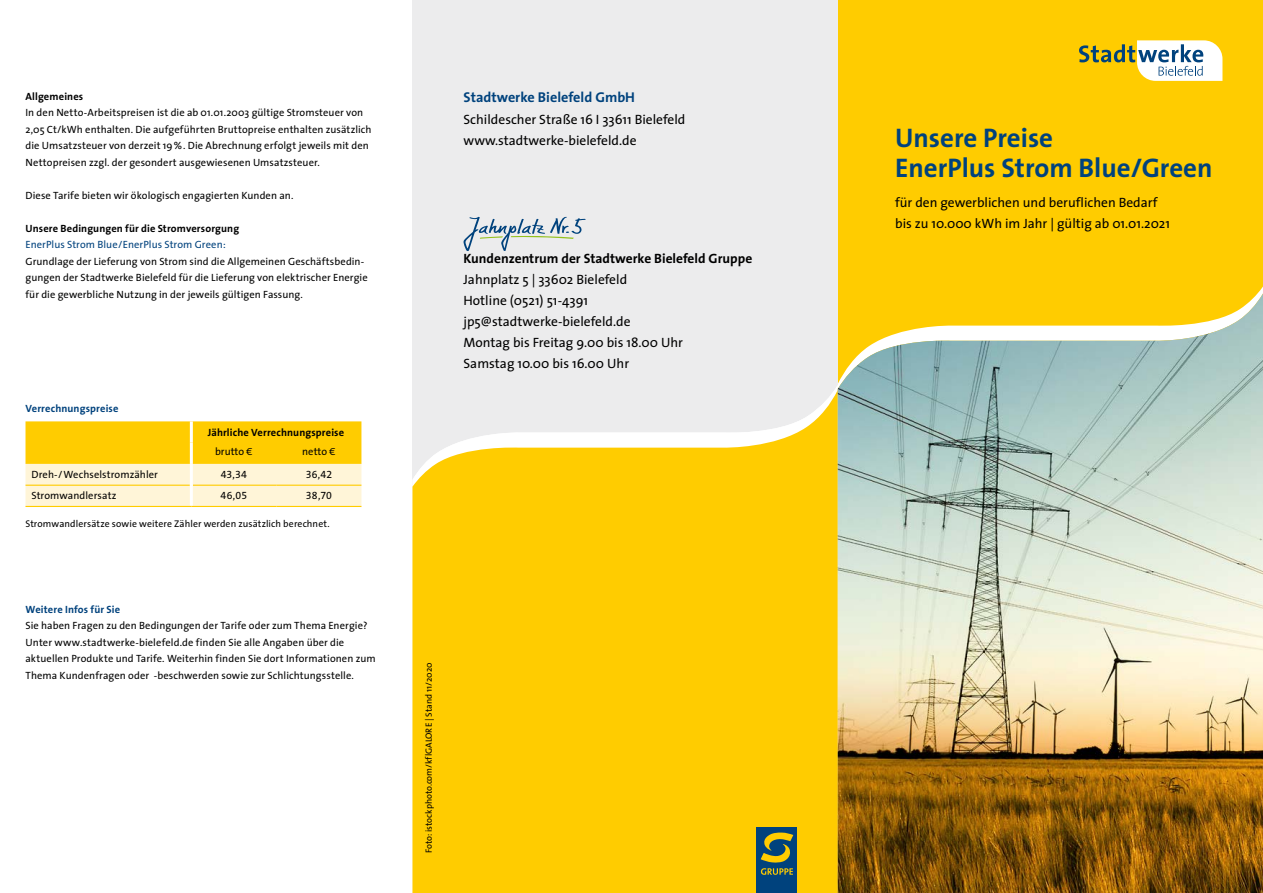
<style>
.page{position:relative;width:1263px;height:893px;background:#fff}
.page>*{position:absolute;margin:0;border:0;box-sizing:border-box;transform-origin:0 0}
.t1{font:700 27px/30px "The Sans";color:#00427d}
.t2{font:700 14.25px "The Sans";color:#00427d}
.t3{font:13.5px/21px "The Sans";color:#000}
.t4{font:700 13.5px "The Sans";color:#000}
.t5{font:10.5px/16.5px "The Sans";letter-spacing:.01em;color:#000}
.t6{font:700 10.5px/19.2px "The Sans";letter-spacing:.01em;color:#000}
.t7{font:10.5px "The Sans";letter-spacing:.005em;color:#00427d}
.t8{font:700 10.5px "The Sans";letter-spacing:.015em;color:#00427d}
.t9{font:10.5px "The Sans Expert";letter-spacing:.015em;color:#000}
.t10{font:9.75px "The Sans";letter-spacing:.01em;color:#000}
.t11{font:9px "The Sans";color:#000}
.s1{font-weight:400}
.s2{font-family:"Eurozeichen";font-weight:400}
.s3{font-family:"Eurozeichen"}
</style>
<div class="page">
<div style="left:838px;top:0;width:425px;height:893px;background:#fc0"></div>
<div style="left:412px;top:0;width:426px;height:893px;background:#ececed"></div>
<svg style="left:412px;top:390px;width:426px;height:503px;background:#fdd01b"></svg>
<svg style="left:26px;top:421px;width:335px;height:85px;background:#ffe069"></svg>
<hr style="left:26px;top:485px;width:164px;height:1px;background:#fc0">
<hr style="left:193px;top:485px;width:83px;height:1px;background:#fc0">
<hr style="left:276px;top:485px;width:85px;height:1px;background:#fc0">
<hr style="left:190px;top:421px;width:3px;height:22px;background:#fff">
<hr style="left:190px;top:443px;width:3px;height:21px;background:#fff">
<hr style="left:190px;top:464px;width:3px;height:21px;background:#fff">
<hr style="left:190px;top:485px;width:3px;height:21px;background:#fff">
<hr style="left:26px;top:506px;width:165px;height:1px;background:#fc0">
<hr style="left:191px;top:506px;width:85px;height:1px;background:#fc0">
<hr style="left:276px;top:506px;width:85px;height:1px;background:#fc0">
<img style="left:838px;top:294px;width:425px;height:599px">
<svg style="left:1079px;top:40px;width:143px;height:41px"></svg>
<div style="left:757px;top:827px;width:40px;height:52px;background:#00427d"></div>
<svg style="left:761px;top:832px;width:32px;height:43px"></svg>
<div style="left:757px;top:880px;width:40px;height:13px;background:#00427d"></div>
<svg style="left:463px;top:217px;width:123px;height:34px"></svg>
<p class="t6" style="left:26px;top:86px;width:59px">Allgemeines</p>
<p class="t5" style="left:26px;top:104px;width:348px">In den Netto-Arbeitspreisen ist die ab 01.01.2003 gültige Stromsteuer von 2,05 Ct/kWh enthalten. Die aufgeführten Bruttopreise enthalten zusätzlich die Umsatzsteuer von derzeit 19%. Die Abrechnung erfolgt jeweils mit den Nettopreisen zzgl. der gesondert ausgewiesenen Umsatzsteuer.</p>
<p class="t5" style="left:26px;top:187px;width:269px">Diese Tarife bieten wir ökologisch engagierten Kunden an.</p>
<p class="t6" style="left:26px;top:218px;width:215px">Unsere Bedingungen für die Stromversorgung</p>
<p class="t7" style="left:26px;top:236px;width:202px">EnerPlus Strom Blue/EnerPlus Strom Green:</p>
<p class="t5" style="left:26px;top:253px;width:344px">Grundlage der Lieferung von Strom sind die Allgemeinen Geschäftsbedin&shy;gungen der Stadtwerke Bielefeld für die Lieferung von elektrischer Energie für die gewerbliche Nutzung in der jeweils gültigen Fassung.</p>
<p class="t8" style="left:26px;top:399px;width:94px">Verrechnungspreise</p>
<p class="t6" style="left:215px;top:422px;width:131px;text-indent:-7px">Jährliche Verrechnungspreise <span class="s1">brutto</span> <span class="s2">a</span></p>
<p class="t5" style="left:302px;top:443px;width:35px">netto <span class="s3">a</span></p>
<p class="t5" style="left:32px;top:465px;width:128px">Dreh-/Wechselstromzähler</p>
<p class="t9" style="left:221px;top:465px;width:28px">43,34</p>
<p class="t9" style="left:306px;top:465px;width:28px">36,42</p>
<p class="t5" style="left:32px;top:487px;width:87px">Stromwandlersatz</p>
<p class="t9" style="left:221px;top:487px;width:28px">46,05</p>
<p class="t9" style="left:306px;top:487px;width:28px">38,70</p>
<p class="t10" style="left:26px;top:515px;width:306px">Stromwandlersätze sowie weitere Zähler werden zusätzlich berechnet.</p>
<p class="t8" style="left:26px;top:600px;width:96px">Weitere Infos für Sie</p>
<p class="t5" style="left:26px;top:617px;width:352px">Sie haben Fragen zu den Bedingungen der Tarife oder zum Thema Energie?<br>Unter www.stadtwerke-bielefeld.de finden Sie alle Angaben über die aktuellen Produkte und Tarife. Weiterhin finden Sie dort Informationen zum Thema Kundenfragen oder -beschwerden sowie zur Schlichtungsstelle.</p>
<h2 class="t2" style="left:463px;top:86px;width:173px">Stadtwerke Bielefeld GmbH</h2>
<p class="t3" style="left:463px;top:108px;width:223px">Schildescher Straße 16 I 33611 Bielefeld www.stadtwerke-bielefeld.de</p>
<p class="t4" style="left:463px;top:247px;width:290px">Kundenzentrum der Stadtwerke Bielefeld Gruppe</p>
<p class="t3" style="left:463px;top:269px;width:221px">Jahnplatz 5 | 33602 Bielefeld<br>Hotline (0521) 51-4391 jp5@stadtwerke-bielefeld.de<br>Montag bis Freitag 9.00 bis 18.00 Uhr<br>Samstag 10.00 bis 16.00 Uhr</p>
<p class="t11" style="left:421px;top:853px;width:192px;rotate:-90deg">Foto: istockphoto.com/kflGALORE | Stand 11/2020</p>
<h1 class="t1" style="left:895px;top:122px;width:319px">Unsere Preise<br>EnerPlus Strom Blue/Green</h1>
<p class="t3" style="left:895px;top:191px;width:276px">für den gewerblichen und beruflichen Bedarf bis zu 10.000 kWh im Jahr | gültig ab 01.01.2021</p>
</div>
